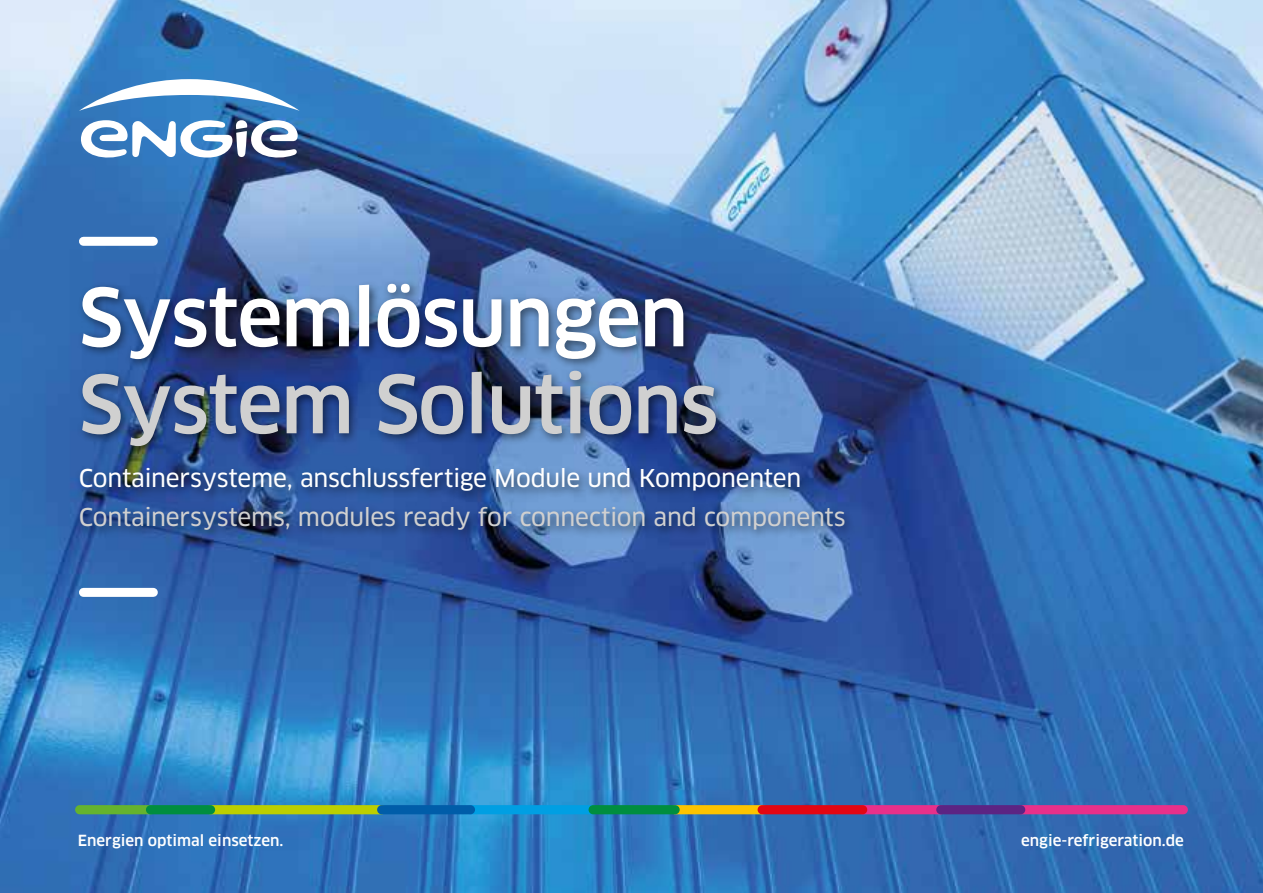
<style>
.page{position:relative;width:1263px;height:893px;background:#fff}
.page>*{position:absolute;margin:0;border:0;box-sizing:border-box;transform-origin:0 0}
.t1{font:500 78px "Clan Pro";letter-spacing:-.02em;color:#d0d0d0}
.t2{font:500 78px "Clan Pro";letter-spacing:-.02em;color:#fff}
.t3{font:24px "Clan Pro News";letter-spacing:-.01em;color:#d0d0d0}
.t4{font:24px "Clan Pro News";letter-spacing:-.01em;color:#fff}
.t5{font:500 15px "Clan Pro";color:#fff}
</style>
<div class="page">
<img style="left:0;top:0;width:1263px;height:893px">
<div style="left:75px;top:279px;width:780px;height:263px;background:#000;opacity:.5"></div>
<div style="left:83px;top:237px;width:70px;height:9px;background:#fff"></div>
<div style="left:83px;top:588px;width:70px;height:9px;background:#fff"></div>
<div style="left:1016px;top:805px;width:172px;height:9px;background:#e8308a;border-radius:5px"></div>
<div style="left:858px;top:805px;width:87px;height:9px;background:#e8308a;border-radius:5px"></div>
<div style="left:670px;top:805px;width:97px;height:9px;background:#fdc300;border-radius:5px"></div>
<div style="left:758px;top:805px;width:109px;height:9px;background:#e30613;border-radius:5px"></div>
<div style="left:466px;top:805px;width:132px;height:9px;background:#009fe3;border-radius:5px"></div>
<div style="left:206px;top:805px;width:180px;height:9px;background:#bccf00;border-radius:5px"></div>
<div style="left:75px;top:805px;width:80px;height:9px;background:#65b32e;border-radius:5px"></div>
<div style="left:588px;top:805px;width:92px;height:9px;background:#008e3f;border-radius:5px"></div>
<div style="left:377px;top:805px;width:98px;height:9px;background:#005da9;border-radius:5px"></div>
<div style="left:146px;top:805px;width:69px;height:9px;background:#008e3f;border-radius:5px"></div>
<div style="left:936px;top:805px;width:89px;height:9px;background:#5c2483;border-radius:5px"></div>
<svg style="left:79px;top:79px;width:221px;height:32px"></svg>
<svg style="left:81px;top:120px;width:217px;height:38px"></svg>
<h1 class="t2" style="left:79px;top:272px;width:611px">Systemlösungen</h1>
<h1 class="t1" style="left:79px;top:359px;width:641px">System Solutions</h1>
<p class="t4" style="left:79px;top:464px;width:724px">Containersysteme, anschlussfertige Module und Komponenten</p>
<p class="t3" style="left:79px;top:503px;width:768px">Containersystems, modules ready for connection and components</p>
<p class="t5" style="left:78px;top:832px;width:207px">Energien optimal einsetzen.</p>
<p class="t5" style="left:1021px;top:832px;width:164px">engie-refrigeration.de</p>
</div>
